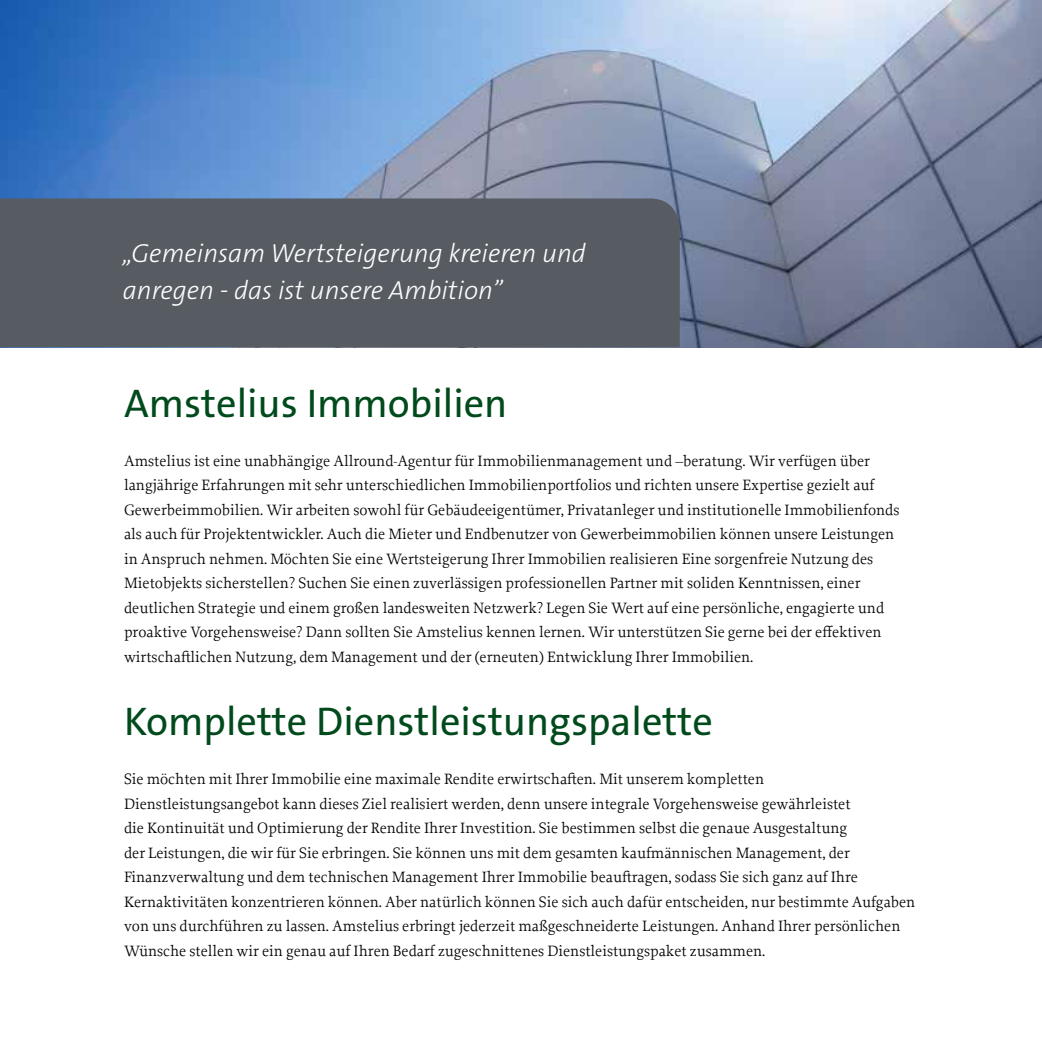
<style>
.page{position:relative;width:1042px;height:1042px;background:#fff}
.page>*{position:absolute;margin:0;border:0;box-sizing:border-box;transform-origin:0 0}
.t1{font:40.25px "The Sans Os F";color:#004a1c}
.t2{font:italic 300 26.25px/36.8px "The Sans Os F";color:#fff}
.t3{font:15.75px/24.5px "Proforma";color:#000}
</style>
<div class="page">
<img style="left:0;top:0;width:1042px;height:347px">
<div style="left:0;top:198px;width:680px;height:149px;background:#575c63"></div>
<h2 class="t2" style="left:123px;top:235px;width:465px">„Gemeinsam Wertsteigerung kreieren und anregen - das ist unsere Ambition”</h2>
<h1 class="t1" style="left:124px;top:377px;width:385px">Amstelius Immobilien</h1>
<p class="t3" style="left:124px;top:448px;width:777px">Amstelius ist eine unabhängige Allround-Agentur für Immobilienmanagement und –beratung. Wir verfügen über langjährige Erfahrungen mit sehr unterschiedlichen Immobilienportfolios und richten unsere Expertise gezielt auf Gewerbeimmobilien. Wir arbeiten sowohl für Gebäudeeigentümer, Privatanleger und institutionelle Immobilienfonds als auch für Projektentwickler. Auch die Mieter und Endbenutzer von Gewerbeimmobilien können unsere Leistungen in Anspruch nehmen. Möchten Sie eine Wertsteigerung Ihrer Immobilien realisieren Eine sorgenfreie Nutzung des Mietobjekts sicherstellen? Suchen Sie einen zuverlässigen professionellen Partner mit soliden Kenntnissen, einer deutlichen Strategie und einem großen landesweiten Netzwerk? Legen Sie Wert auf eine persönliche, engagierte und proaktive Vorgehensweise? Dann sollten Sie Amstelius kennen lernen. Wir unterstützen Sie gerne bei der effektiven wirtschaftlichen Nutzung, dem Management und der (erneuten) Entwicklung Ihrer Immobilien.</p>
<h1 class="t1" style="left:124px;top:696px;width:590px">Komplette Dienstleistungspalette</h1>
<p class="t3" style="left:124px;top:766px;width:793px">Sie möchten mit Ihrer Immobilie eine maximale Rendite erwirtschaften. Mit unserem kompletten Dienstleistungsangebot kann dieses Ziel realisiert werden, denn unsere integrale Vorgehensweise gewährleistet<br>die Kontinuität und Optimierung der Rendite Ihrer Investition. Sie bestimmen selbst die genaue Ausgestaltung<br>der Leistungen, die wir für Sie erbringen. Sie können uns mit dem gesamten kaufmännischen Management, der Finanzverwaltung und dem technischen Management Ihrer Immobilie beauftragen, sodass Sie sich ganz auf Ihre Kernaktivitäten konzentrieren können. Aber natürlich können Sie sich auch dafür entscheiden, nur bestimmte Aufgaben von uns durchführen zu lassen. Amstelius erbringt jederzeit maßgeschneiderte Leistungen. Anhand Ihrer persönlichen Wünsche stellen wir ein genau auf Ihren Bedarf zugeschnittenes Dienstleistungspaket zusammen.</p>
</div>
